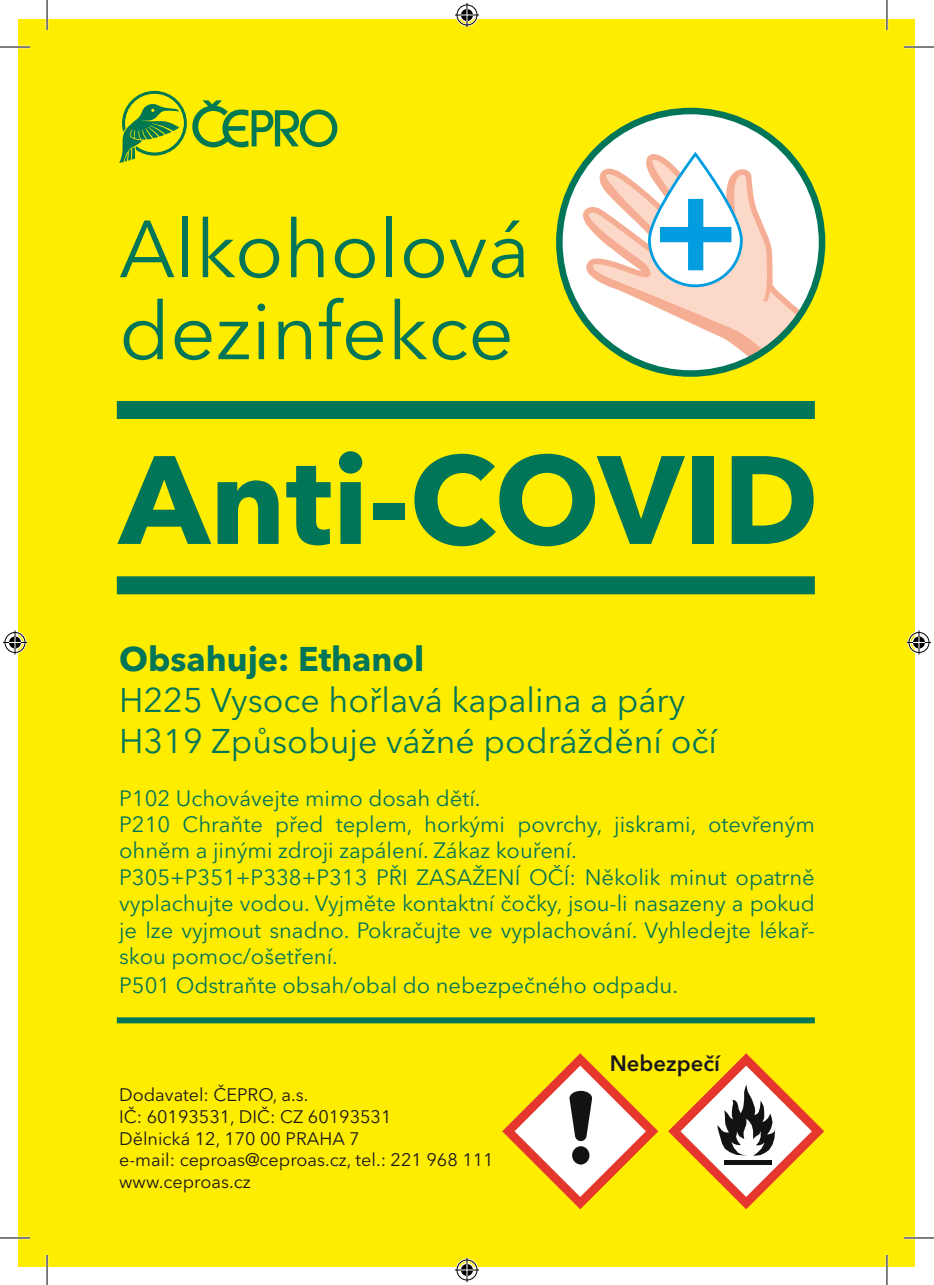
<style>
.page{position:relative;width:934px;height:1285px;background:#fff}
.page>*{position:absolute;margin:0;border:0;box-sizing:border-box;transform-origin:0 0}
.t1{font:700 124px "Avenir Next LT Pro";color:#007558}
.t2{font:80px/82px "Avenir Next LT Pro";color:#007558}
.t3{font:34px/40.8px "Avenir Next LT Pro";color:#007558}
.t4{font:22px/26.4px "Avenir Next LT Pro";color:#007558}
.t5{font:600 22px "Avenir Next LT Pro";color:#1a171c}
.t6{font:18px/21.6px "Avenir Next LT Pro";color:#1a171c}
.s1{font-weight:700}
</style>
<div class="page">
<div style="left:19px;top:19px;width:895px;height:1247px;background:#ffed00"></div>
<div style="left:117px;top:401px;width:697px;height:18px;background:#007558"></div>
<div style="left:117px;top:1017px;width:697px;height:6px;background:#007558"></div>
<div style="left:117px;top:576px;width:697px;height:18px;background:#007558"></div>
<svg style="left:559px;top:111px;width:262px;height:262px;background:#d6e8e4"></svg>
<svg style="left:597px;top:138px;width:210px;height:225px"></svg>
<svg style="left:578px;top:146px;width:222px;height:211px;background:#e5e1d4"></svg>
<div style="left:556px;top:108px;width:269px;height:269px;border:7px solid #007558;border-radius:50%"></div>
<svg style="left:668px;top:1053px;width:155px;height:156px"></svg>
<svg style="left:502px;top:1053px;width:156px;height:156px"></svg>
<svg style="left:119px;top:91px;width:218px;height:72px"></svg>
<hr style="left:0;top:46px;width:30px;height:2px;background:#fff">
<hr style="left:903px;top:46px;width:30px;height:2px;background:#fff">
<hr style="left:0;top:1236px;width:30px;height:3px;background:#fff">
<hr style="left:903px;top:1236px;width:30px;height:3px;background:#fff">
<hr style="left:46px;top:0;width:2px;height:30px;background:#fff">
<hr style="left:46px;top:1255px;width:2px;height:30px;background:#fff">
<hr style="left:885px;top:0;width:2px;height:30px;background:#fff">
<hr style="left:885px;top:1255px;width:2px;height:30px;background:#fff">
<hr style="left:0;top:47px;width:30px;height:1px;background:#000">
<hr style="left:903px;top:47px;width:30px;height:1px;background:#000">
<hr style="left:0;top:1237px;width:30px;height:1px;background:#000">
<hr style="left:903px;top:1237px;width:30px;height:1px;background:#000">
<hr style="left:47px;top:0;width:1px;height:30px;background:#000">
<hr style="left:47px;top:1255px;width:1px;height:30px;background:#000">
<hr style="left:886px;top:0;width:1px;height:30px;background:#000">
<hr style="left:886px;top:1255px;width:1px;height:30px;background:#000">
<svg style="left:455px;top:3px;width:24px;height:24px"></svg>
<svg style="left:455px;top:1258px;width:24px;height:24px"></svg>
<svg style="left:3px;top:630px;width:24px;height:24px"></svg>
<svg style="left:907px;top:630px;width:23px;height:24px"></svg>
<p class="t2" style="left:119px;top:208px;width:412px">Alkoholová dezinfekce</p>
<p class="t1" style="left:119px;top:424px;width:700px">Anti-COVID</p>
<p class="t3" style="left:119px;top:638px;width:567px"><span class="s1">Obsahuje: Ethanol<br></span>H225 Vysoce hořlavá kapalina a páry</p>
<p class="t3" style="left:119px;top:720px;width:599px">H319 Způsobuje vážné podráždění očí</p>
<p class="t4" style="left:119px;top:784px;width:363px">P102 Uchovávejte mimo dosah dětí.</p>
<p class="t4" style="left:119px;top:811px;width:697px">P210 Chraňte před teplem, horkými povrchy, jiskrami, otevřeným ohněm a jinými zdroji zapálení. Zákaz kouření.</p>
<p class="t4" style="left:119px;top:864px;width:697px;text-align:justify">P305+P351+P338+P313 PŘI ZASAŽENÍ OČÍ: Několik minut opatrně vyplachujte vodou. Vyjměte kontaktní čočky, jsou-li nasazeny a pokud je lze vyjmout snadno. Pokračujte ve vyplachování. Vyhledejte lékař&shy;skou pomoc/ošetření.</p>
<p class="t4" style="left:119px;top:972px;width:560px">P501 Odstraňte obsah/obal do nebezpečného odpadu.</p>
<p class="t6" style="left:119px;top:1084px;width:274px">Dodavatel: ČEPRO, a.s.<br>IČ: 60193531, DIČ: CZ 60193531</p>
<p class="t6" style="left:119px;top:1127px;width:376px">Dělnická 12, 170 00 PRAHA 7<br>e-mail: ceproas@ceproas.cz, tel.: 221 968 111</p>
<p class="t6" style="left:119px;top:1170px;width:133px">www.ceproas.cz</p>
<p class="t5" style="left:609px;top:1049px;width:112px">Nebezpečí</p>
</div>
